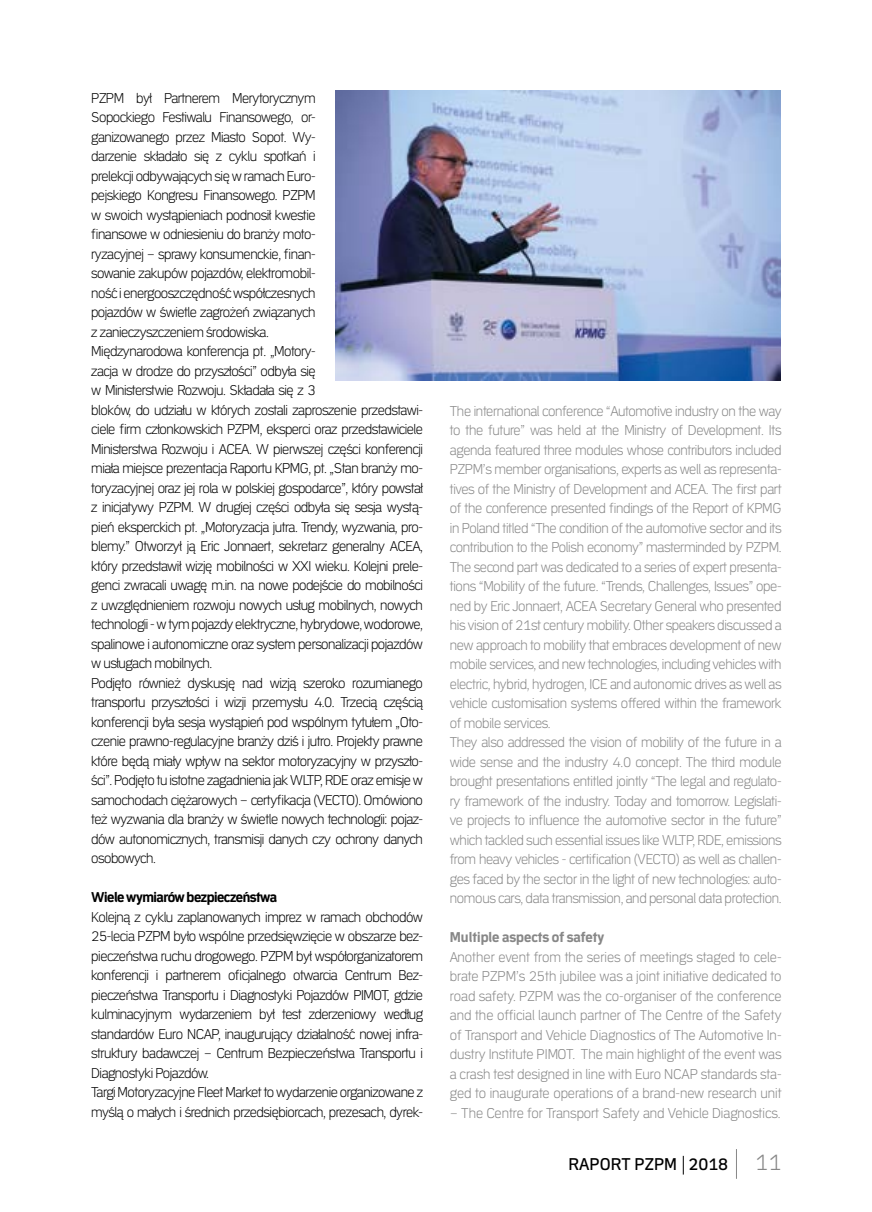
<style>
.page{position:relative;width:872px;height:1212px;background:#fff}
.page>*{position:absolute;margin:0;border:0;box-sizing:border-box;transform-origin:0 0}
.t1{font:18px "Erepublic Sans";color:#000}
.t2{font:300 15px/19.5px "Erepublic Sans";letter-spacing:-.03em;color:#000}
.t3{font:300 15px/19.5px "Erepublic Sans";letter-spacing:-.02em;color:#878787}
.t4{font:300 15px "Erepublic Sans";color:#878787}
.t5{font:700 15px "Erepublic Sans";letter-spacing:-.03em;color:#000}
.t6{font:700 15px "Erepublic Sans";color:#878787}
.s1{font-weight:300;font-size:24px;color:#878787}
</style>
<div class="page">
<svg style="left:683px;top:1156px;width:1px;height:18px"></svg>
<hr style="left:736px;top:1149px;width:1px;height:30px;background:#878787">
<img style="left:335px;top:91px;width:445px;height:290px">
<p class="t2" style="left:91px;top:88px;width:333px">PZPM był Partnerem Merytorycznym<br>Sopockiego Festiwalu Finansowego, or-<br>ganizowanego przez Miasto Sopot. Wy-<br>darzenie składało się z cyklu spotkań i<br>prelekcji odbywających się w ramach Euro-<br>pejskiego Kongresu Finansowego. PZPM<br>w swoich wystąpieniach podnosił kwestie<br>finansowe w odniesieniu do branży moto-<br>ryzacyjnej – sprawy konsumenckie, finan-<br>sowanie zakupów pojazdów, elektromobil-<br>ność i energooszczędność współczesnych<br>pojazdów w świetle zagrożeń związanych<br>z zanieczyszczeniem środowiska.<br>Międzynarodowa konferencja pt. „Motory-<br>zacja w drodze do przyszłości” odbyła się<br>w Ministerstwie Rozwoju. Składała się z 3<br>bloków, do udziału w których zostali zaproszenie przedstawi&shy;ciele firm członkowskich PZPM, eksperci oraz przedstawiciele Ministerstwa Rozwoju i ACEA. W pierwszej części konferencji miała miejsce prezentacja Raportu KPMG, pt. „Stan branży mo&shy;toryzacyjnej oraz jej rola w polskiej gospodarce”, który powstał z inicjatywy PZPM. W drugiej części odbyła się sesja wystą&shy;pień eksperckich pt. „Motoryzacja jutra. Trendy, wyzwania, pro&shy;blemy.” Otworzył ją Eric Jonnaert, sekretarz generalny ACEA, który przedstawił wizję mobilności w XXI wieku. Kolejni prele&shy;genci zwracali uwagę m.in. na nowe podejście do mobilności z uwzględnieniem rozwoju nowych usług mobilnych, nowych technologii - w tym pojazdy elektryczne, hybrydowe, wodorowe, spalinowe i autonomiczne oraz system personalizacji pojazdów w usługach mobilnych.<br>Podjęto również dyskusję nad wizją szeroko rozumianego transportu przyszłości i wizji przemysłu 4.0. Trzecią częścią konferencji była sesja wystąpień pod wspólnym tytułem „Oto&shy;czenie prawno-regulacyjne branży dziś i jutro. Projekty prawne które będą miały wpływ na sektor motoryzacyjny w przyszło&shy;ści”. Podjęto tu istotne zagadnienia jak WLTP, RDE oraz emisje w samochodach ciężarowych – certyfikacja (VECTO). Omówiono też wyzwania dla branży w świetle nowych technologii: pojaz&shy;dów autonomicznych, transmisji danych czy ochrony danych osobowych.</p>
<p class="t5" style="left:91px;top:890px;width:187px">Wiele wymiarów bezpieczeństwa</p>
<p class="t2" style="left:91px;top:907px;width:333px">Kolejną z cyklu zaplanowanych imprez w ramach obchodów 25-lecia PZPM było wspólne przedsięwzięcie w obszarze bez&shy;pieczeństwa ruchu drogowego. PZPM był współorganizatorem konferencji i partnerem oficjalnego otwarcia Centrum Bez&shy;pieczeństwa Transportu i Diagnostyki Pojazdów PIMOT, gdzie kulminacyjnym wydarzeniem był test zderzeniowy według standardów Euro NCAP, inaugurujący działalność nowej infra&shy;struktury badawczej – Centrum Bezpieczeństwa Transportu i Diagnostyki Pojazdów.<br>Targi Motoryzacyjne Fleet Market to wydarzenie organizowane z myślą o małych i średnich przedsiębiorcach, prezesach, dyrek-</p>
<p class="t3" style="left:450px;top:401px;width:333px">The international conference “Automotive industry on the way to the future” was held at the Ministry of Development. Its agenda featured three modules whose contributors included PZPM’s member organisations, experts as well as representa&shy;tives of the Ministry of Development and ACEA. The first part of the conference presented findings of the Report of KPMG in Poland titled “The condition of the automotive sector and its contribution to the Polish economy” masterminded by PZPM.<br>The second part was dedicated to a series of expert presenta&shy;tions “Mobility of the future. “Trends, Challenges, Issues” ope&shy;ned by Eric Jonnaert, ACEA Secretary General who presented his vision of 21st century mobility. Other speakers discussed a new approach to mobility that embraces development of new mobile services, and new technologies, including vehicles with electric, hybrid, hydrogen, ICE and autonomic drives as well as vehicle customisation systems offered within the framework of mobile services.<br>They also addressed the vision of mobility of the future in a wide sense and the industry 4.0 concept. The third module brought presentations entitled jointly “The legal and regulato&shy;ry framework of the industry. Today and tomorrow. Legislati&shy;ve projects to influence the automotive sector in the future” which tackled such essential issues like WLTP, RDE, emissions from heavy vehicles - certification (VECTO) as well as challen&shy;ges faced by the sector in the light of new technologies: auto&shy;nomous cars, data transmission, and personal data protection.</p>
<p class="t6" style="left:450px;top:930px;width:156px">Multiple aspects of safety</p>
<p class="t3" style="left:450px;top:947px;width:333px;text-align:justify">Another event from the series of meetings staged to cele&shy;brate PZPM’s 25th jubilee was a joint initiative dedicated to road safety. PZPM was the co-organiser of the conference and the official launch partner of The Centre of the Safety of Transport and Vehicle Diagnostics of The Automotive In&shy;dustry Institute PIMOT. The main highlight of the event was a crash test designed in line with Euro NCAP standards sta&shy;ged to inaugurate operations of a brand-new research unit</p>
<p class="t4" style="left:450px;top:1105px;width:332px">– The Centre for Transport Safety and Vehicle Diagnostics.</p>
<p class="t1" style="left:568px;top:1155px;width:215px">RAPORT PZPM 2018 <span class="s1">11</span></p>
</div>
